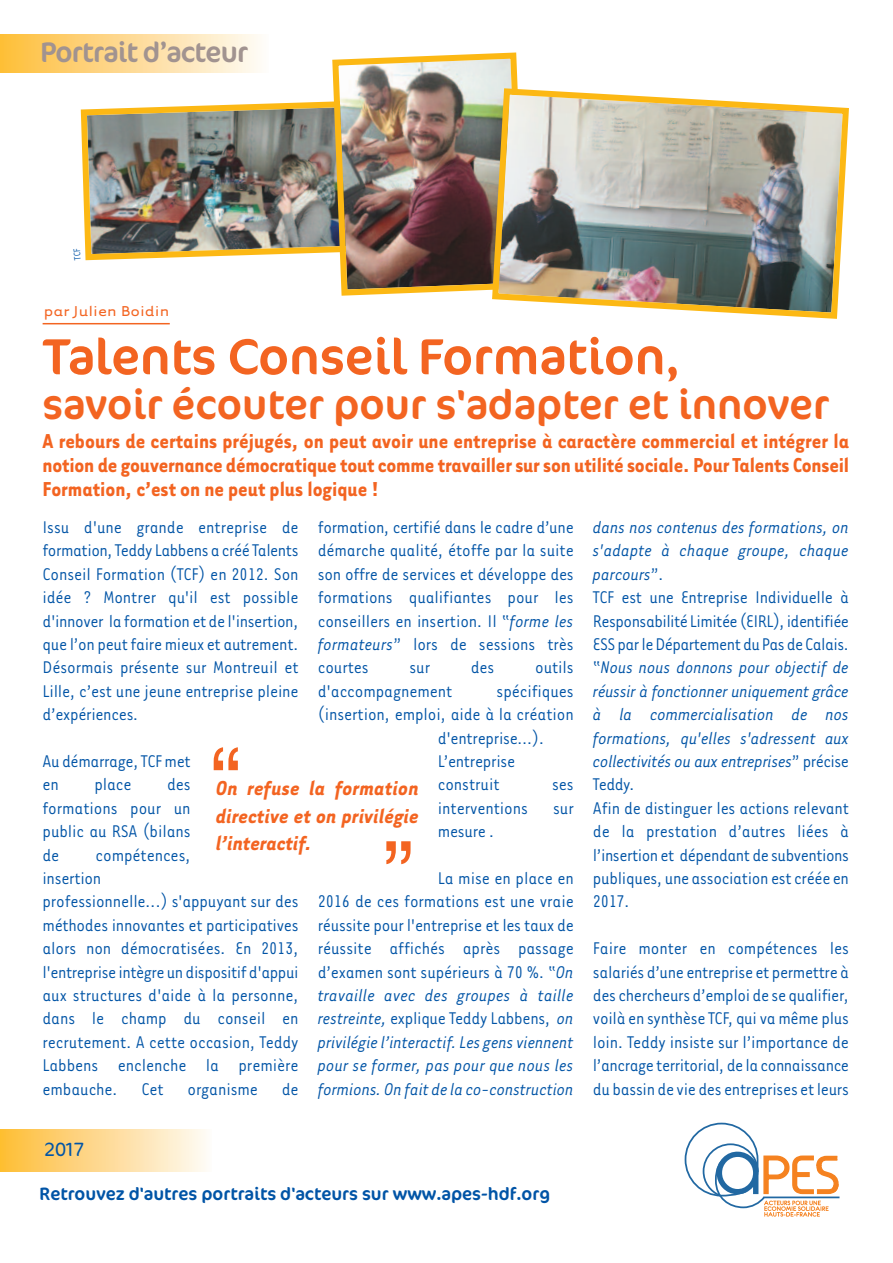
<style>
.page{position:relative;width:893px;height:1263px;background:#fff}
.page>*{position:absolute;margin:0;border:0;box-sizing:border-box;transform-origin:0 0}
.t1{font:90px "Helvetica";color:#f36421}
.t2{font:51px "Cocon Pro";color:#f36421}
.t3{font:42px "Cocon Pro";color:#f36421}
.t4{font:28.5px "Cocon Pro";letter-spacing:-.025em;color:#a19390}
.t5{font:700 23.25px/24px "Tarzana Narrow";color:#f36421;text-align:justify}
.t6{font:italic 700 23.25px/27.9px "Tarzana Narrow";letter-spacing:.005em;color:#f36421;text-align:justify}
.t7{font:19.5px/23.4px "Tarzana Narrow";letter-spacing:-.01em;color:#0154a6;text-align:justify}
.t8{font:300 19.5px "Cocon Pro";color:#0154a6}
.t9{font:18px "Cocon Pro";color:#0154a6}
.t10{font:16.5px "Tarzana Wide";color:#f36421}
.s1{font-style:italic}
</style>
<div class="page">
<div style="left:0;top:1130px;width:212px;height:41px;background:linear-gradient(to right,#febd36,#fefbf7)"></div>
<svg style="left:685px;top:1123px;width:154px;height:93px"></svg>
<div style="left:0;top:35px;width:268px;height:38px;background:linear-gradient(to right,#febd3a,#fefbf7)"></div>
<img style="left:80px;top:101px;width:249px;height:160px">
<img style="left:329px;top:52px;width:189px;height:244px">
<img style="left:489px;top:85px;width:360px;height:234px">
<hr style="left:43px;top:323px;width:127px;height:1px;background:#f36421">
<svg style="left:80px;top:248px;width:1px;height:12px"></svg>
<h3 class="t4" style="left:40px;top:43px;width:209px">Portrait d’acteur</h3>
<p class="t10" style="left:44px;top:300px;width:127px">par Julien Boidin</p>
<h2 class="t2" style="left:43px;top:339px;width:639px">Talents Conseil Formation,</h2>
<h3 class="t3" style="left:43px;top:390px;width:788px">savoir écouter pour s'adapter et innover</h3>
<p class="t5" style="left:43px;top:428px;width:808px">A rebours de certains préjugés, on peut avoir une entreprise à caractère commercial et intégrer la notion de gouvernance démocratique toutcomme travaillersurson utilité sociale. PourTalents Conseil Formation, c’est on ne peut plus logique !</p>
<p class="t7" style="left:318px;top:514px;width:258px">formation, certifié dans le cadre d’une démarche qualité, étoffe par la suite son offre de services et développe des formations qualifiantes pour les conseillers en insertion. Il “<span class="s1">forme les formateurs</span>” lors de sessions très courtes</p>
<p class="t7" style="left:43px;top:514px;width:258px">Issu d'une grande entreprise de formation,TeddyLabbensacréé Talents Conseil Formation (TCF) en 2012. Son idée ? Montrer qu'il est possible d'innover la formation et de l'insertion, que l’on peutfairemieux et autrement.<br>Désormais présente sur Montreuil et Lille, c’est une jeune entreprise pleine d’expériences.</p>
<p class="t7" style="left:43px;top:748px;width:150px">Au démarrage,TCFmet en</p>
<p class="t7" style="left:409px;top:655px;width:22px">sur</p>
<p class="t7" style="left:471px;top:655px;width:25px">des</p>
<p class="t7" style="left:535px;top:655px;width:40px">outils</p>
<p class="t7" style="left:318px;top:678px;width:136px">d'accompagnement</p>
<p class="t7" style="left:497px;top:678px;width:79px">spécifiques</p>
<p class="t7" style="left:318px;top:702px;width:258px">(insertion, emploi, aide à la création</p>
<p class="t7" style="left:438px;top:725px;width:108px">d'entreprise…).</p>
<p class="t7" style="left:438px;top:748px;width:79px">L’entreprise</p>
<p class="t7" style="left:438px;top:772px;width:63px">construit</p>
<p class="t7" style="left:552px;top:772px;width:23px">ses</p>
<p class="t7" style="left:438px;top:795px;width:92px">interventions</p>
<p class="t7" style="left:553px;top:795px;width:22px">sur</p>
<p class="t7" style="left:438px;top:819px;width:58px">mesure .</p>
<p class="t7" style="left:318px;top:865px;width:258px;text-indent:120px">La mise en place en 2016 de ces formations est une vraie réussite pour l'entreprise et les taux de réussite affichés après passage d’examen sont supérieurs à 70 %. “<span class="s1">On travaille avec des groupes à taille restreinte,</span> explique Teddy Labbens, <span class="s1">on privilégie l’interactif.Les gensviennent pour se former, pas pour que nous les formions.On fait de la co-construction</span></p>
<h1 class="t1" style="left:210px;top:729px;width:31px">“</h1>
<p class="t6" style="left:216px;top:773px;width:204px">On refuse la formation directive et on privilégie l’interactif.</p>
<p class="t7" style="left:43px;top:772px;width:150px;text-indent:125px">des formations pour un public au RSA (bilans de</p>
<p class="t7" style="left:94px;top:772px;width:39px">place</p>
<h1 class="t1" style="left:414px;top:883px;width:31px;rotate:-180deg">“</h1>
<p class="t7" style="left:43px;top:842px;width:258px;text-align:left;text-indent:53px">compétences,<br>insertion<br>professionnelle...) s'appuyant sur des méthodes innovantes et participatives alors non démocratisées. En 2013, l'entreprise intègre undispositifd'appui aux structures d'aide à la personne, dans le champ du conseil en recrutement. A cette occasion, Teddy<br>Labbens enclenche la première embauche. Cet organisme de</p>
<p class="t8" style="left:44px;top:1142px;width:42px">2017</p>
<p class="t9" style="left:40px;top:1187px;width:512px">Retrouvez d'autres portraits d'acteurs sur www.apes-hdf.org</p>
<p class="t7" style="left:593px;top:514px;width:258px;text-align:left"><span class="s1">dans nos contenus des formations, on s'adapte à chaque groupe, chaque parcours</span>”.<br>TCF est une Entreprise Individuelle à<br>ResponsabilitéLimitée(EIRL),identifiée<br>ESSparleDépartementduPasdeCalais. “<span class="s1">Nous nous donnons pour objectif de réussir à fonctionner uniquement grâce à la commercialisation de nos formations, qu'elles s'adressent aux collectivités ou aux entreprises</span>” précise<br>Teddy.<br>Afin de distinguer les actions relevant de la prestation d’autres liées à l’insertion et dépendantde subventions publiques, une association estcréée en<br>2017.</p>
<p class="t7" style="left:593px;top:936px;width:258px">Faire monter en compétences les salariés d’une entreprise et permettre à deschercheurs d’emploi de se qualifier, voilà en synthèse TCF, quivamême plus loin. Teddy insiste sur l’importance de l’ancrage territorial, de la connaissance du bassin de vie des entreprises etleurs</p>
</div>
